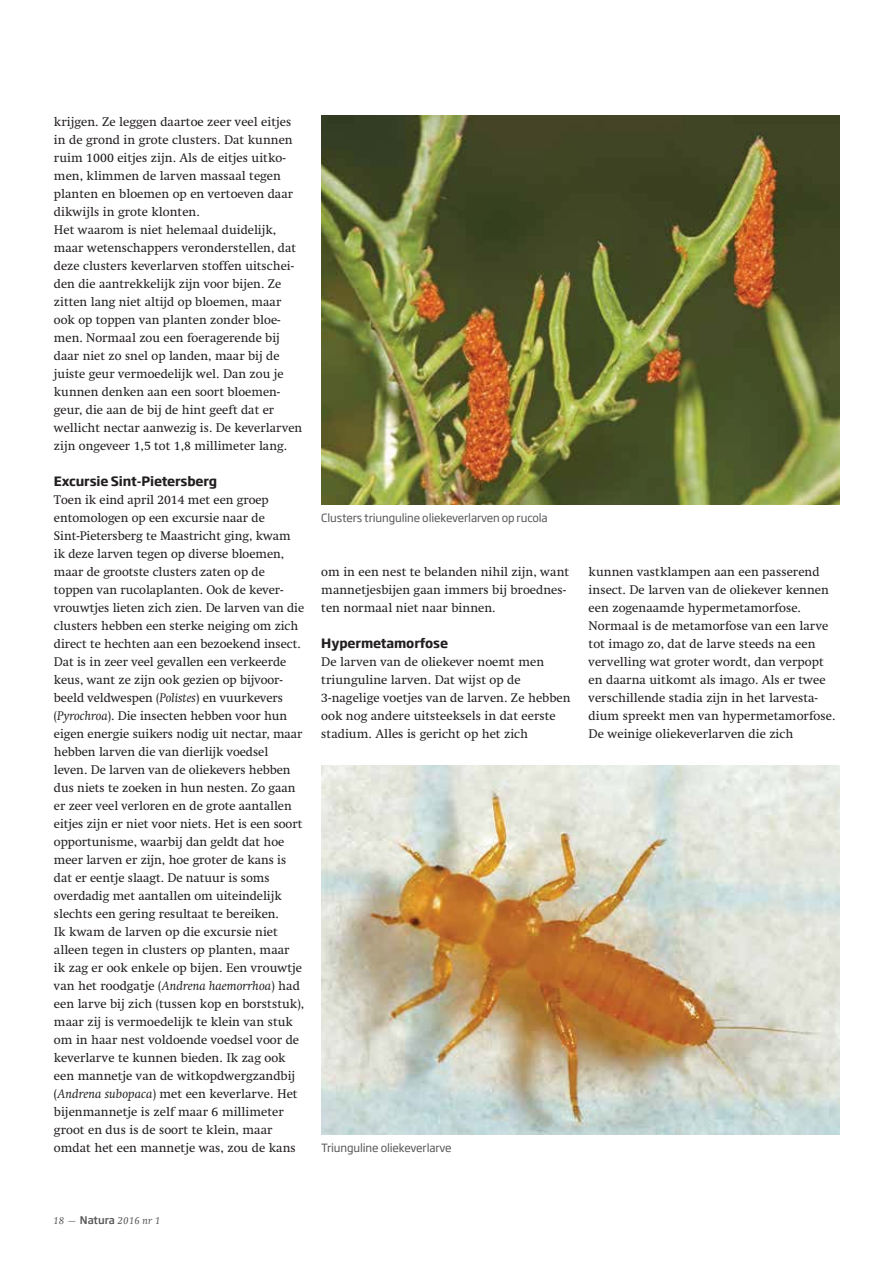
<style>
.page{position:relative;width:893px;height:1263px;background:#fff}
.page>*{position:absolute;margin:0;border:0;box-sizing:border-box;transform-origin:0 0}
.t1{font:12.75px/18px "Swift LT Std";color:#231f20}
.t2{font:700 12.75px "Soho Gothic Std";letter-spacing:-.01em;color:#231f20}
.t3{font:11.25px "Soho Gothic Std";letter-spacing:-.01em;color:#575757}
.t4{font:italic 10.5px "Swift LT Std";color:#575757}
.s1{font-style:italic}
.s2{font-family:"Soho Gothic Std";font-weight:500;font-style:normal}
</style>
<div class="page">
<img style="left:321px;top:115px;width:518px;height:389px">
<img style="left:321px;top:765px;width:518px;height:369px">
<p class="t1" style="left:54px;top:114px;width:250px">krijgen. Ze leggen daartoe zeer veel eitjes in de grond in grote clusters. Dat kunnen ruim 1000 eitjes zijn. Als de eitjes uitko&shy;men, klimmen de larven massaal tegen planten en bloemen op en vertoeven daar dikwijls in grote klonten.<br>Het waarom is niet helemaal duidelijk, maar wetenschappers veronderstellen, dat deze clusters keverlarven stoffen uitschei&shy;den die aantrekkelijk zijn voor bijen. Ze zitten lang niet altijd op bloemen, maar ook op toppen van planten zonder bloe&shy;men. Normaal zou een foeragerende bij daar niet zo snel op landen, maar bij de juiste geur vermoedelijk wel. Dan zou je kunnen denken aan een soort bloemen&shy;geur, die aan de bij de hint geeft dat er wellicht nectar aanwezig is. De keverlarven zijn ongeveer 1,5 tot 1,8 millimeter lang.</p>
<p class="t2" style="left:54px;top:476px;width:165px">Excursie Sint-Pietersberg</p>
<p class="t1" style="left:54px;top:492px;width:252px">Toen ik eind april 2014 met een groep entomologen op een excursie naar de Sint-Pietersberg te Maastricht ging, kwam ik deze larven tegen op diverse bloemen, maar de grootste clusters zaten op de toppen van rucolaplanten. Ook de kever&shy;vrouwtjes lieten zich zien. De larven van die clusters hebben een sterke neiging om zich direct te hechten aan een bezoekend insect.<br>Dat is in zeer veel gevallen een verkeerde keus, want ze zijn ook gezien op bijvoor&shy;beeld veldwespen (<span class="s1">Polistes</span>) en vuurkevers (<span class="s1">Pyrochroa</span>). Die insecten hebben voor hun eigen energie suikers nodig uit nectar, maar hebben larven die van dierlijk voedsel leven. De larven van de oliekevers hebben dus niets te zoeken in hun nesten. Zo gaan er zeer veel verloren en de grote aantallen eitjes zijn er niet voor niets. Het is een soort opportunisme, waarbij dan geldt dat hoe meer larven er zijn, hoe groter de kans is dat er eentje slaagt. De natuur is soms overdadig met aantallen om uiteindelijk slechts een gering resultaat te bereiken.<br>Ik kwam de larven op die excursie niet alleen tegen in clusters op planten, maar<br>ik zag er ook enkele op bijen. Een vrouwtje van het roodgatje (<span class="s1">Andrena haemorrhoa</span>) had een larve bij zich (tussen kop en borststuk), maar zij is vermoedelijk te klein van stuk om in haar nest voldoende voedsel voor de keverlarve te kunnen bieden. Ik zag ook een mannetje van de witkopdwergzandbij (<span class="s1">Andrena subopaca</span>) met een keverlarve. Het bijenmannetje is zelf maar 6 millimeter groot en dus is de soort te klein, maar omdat het een mannetje was, zou de kans</p>
<p class="t3" style="left:321px;top:514px;width:228px">Clusters triunguline oliekeverlarven op rucola</p>
<p class="t1" style="left:321px;top:564px;width:249px">om in een nest te belanden nihil zijn, want mannetjesbijen gaan immers bij broednes&shy;ten normaal niet naar binnen.</p>
<p class="t2" style="left:321px;top:638px;width:128px">Hypermetamorfose</p>
<p class="t1" style="left:321px;top:654px;width:251px">De larven van de oliekever noemt men triunguline larven. Dat wijst op de 3-nagelige voetjes van de larven. Ze hebben ook nog andere uitsteeksels in dat eerste stadium. Alles is gericht op het zich</p>
<p class="t3" style="left:321px;top:1144px;width:132px">Triunguline oliekeverlarve</p>
<p class="t1" style="left:589px;top:564px;width:248px">kunnen vastklampen aan een passerend insect. De larven van de oliekever kennen een zogenaamde hypermetamorfose.<br>Normaal is de metamorfose van een larve tot imago zo, dat de larve steeds na een vervelling wat groter wordt, dan verpopt en daarna uitkomt als imago. Als er twee verschillende stadia zijn in het larvesta&shy;dium spreekt men van hypermetamorfose.<br>De weinige oliekeverlarven die zich</p>
<p class="t4" style="left:53px;top:1214px;width:109px">18 — <span class="s2">Natura</span> 2016 nr 1</p>
</div>
